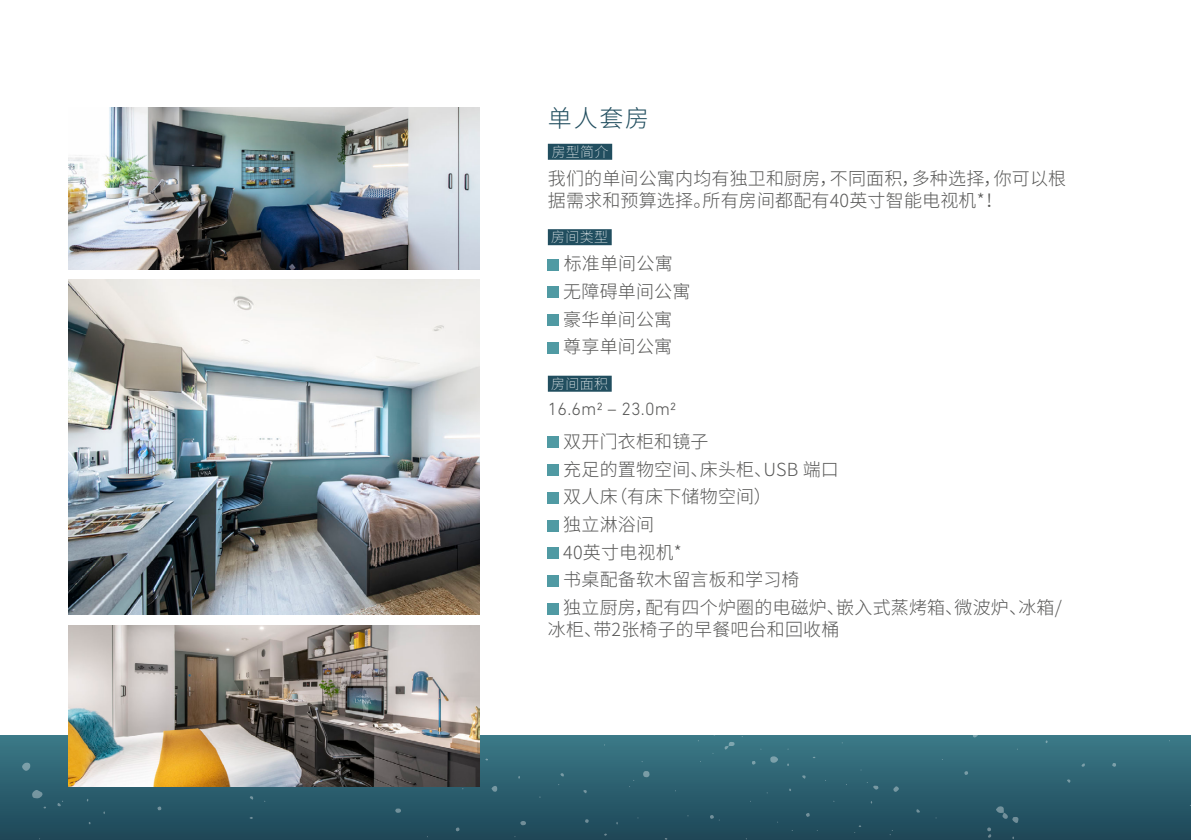
<style>
.page{position:relative;width:1191px;height:840px;background:#fff}
.page>*{position:absolute;margin:0;border:0;box-sizing:border-box;transform-origin:0 0}
.t1{font:300 24px "Source Han Sans CN";color:#214e5f}
.t2{font:300 18px/27.6px "Source Han Sans CN";letter-spacing:.01em;color:#575756}
.t3{font:300 18px "DIN Next LT Pro";letter-spacing:.01em;color:#575756}
.t4{font:200 14px "Source Han Sans CN";letter-spacing:.02em;color:#fff}
</style>
<div class="page">
<div style="left:0;top:735px;width:1191px;height:104px;background:linear-gradient(to bottom,#3b7a88,#1e4758)"></div>
<svg style="left:32px;top:789px;width:11px;height:8px"></svg>
<svg style="left:22px;top:761px;width:9px;height:9px"></svg>
<svg style="left:770px;top:755px;width:8px;height:7px"></svg>
<svg style="left:643px;top:770px;width:7px;height:6px"></svg>
<svg style="left:491px;top:785px;width:6px;height:6px"></svg>
<svg style="left:520px;top:820px;width:6px;height:4px"></svg>
<svg style="left:893px;top:785px;width:6px;height:6px"></svg>
<svg style="left:395px;top:808px;width:6px;height:4px"></svg>
<svg style="left:972px;top:735px;width:6px;height:2px"></svg>
<svg style="left:964px;top:770px;width:4px;height:4px"></svg>
<svg style="left:1112px;top:762px;width:4px;height:4px"></svg>
<svg style="left:751px;top:760px;width:5px;height:4px"></svg>
<svg style="left:455px;top:826px;width:4px;height:5px"></svg>
<svg style="left:157px;top:805px;width:5px;height:4px"></svg>
<svg style="left:806px;top:812px;width:3px;height:4px"></svg>
<svg style="left:585px;top:818px;width:4px;height:4px"></svg>
<svg style="left:560px;top:772px;width:4px;height:4px"></svg>
<svg style="left:802px;top:774px;width:3px;height:4px"></svg>
<svg style="left:1067px;top:778px;width:3px;height:4px"></svg>
<svg style="left:1081px;top:762px;width:4px;height:4px"></svg>
<svg style="left:724px;top:741px;width:10px;height:8px"></svg>
<svg style="left:916px;top:808px;width:4px;height:4px"></svg>
<svg style="left:583px;top:789px;width:4px;height:4px"></svg>
<svg style="left:250px;top:795px;width:3px;height:4px"></svg>
<svg style="left:987px;top:805px;width:31px;height:34px"></svg>
<svg style="left:854px;top:824px;width:7px;height:8px"></svg>
<svg style="left:889px;top:829px;width:4px;height:6px"></svg>
<svg style="left:710px;top:814px;width:10px;height:6px"></svg>
<svg style="left:57px;top:800px;width:6px;height:5px"></svg>
<svg style="left:629px;top:779px;width:5px;height:7px"></svg>
<svg style="left:866px;top:781px;width:12px;height:8px"></svg>
<img style="left:68px;top:280px;width:412px;height:334px">
<img style="left:68px;top:108px;width:412px;height:161px">
<img style="left:68px;top:625px;width:411px;height:161px">
<div style="left:548px;top:144px;width:64px;height:16px;background:#214e5f"></div>
<div style="left:548px;top:229px;width:63px;height:16px;background:#214e5f"></div>
<div style="left:548px;top:375px;width:63px;height:16px;background:#214e5f"></div>
<div style="left:548px;top:259px;width:11px;height:11px;background:#509aa3"></div>
<div style="left:548px;top:286px;width:11px;height:11px;background:#509aa3"></div>
<div style="left:548px;top:314px;width:11px;height:11px;background:#509aa3"></div>
<div style="left:548px;top:342px;width:11px;height:11px;background:#509aa3"></div>
<div style="left:548px;top:436px;width:11px;height:11px;background:#509aa3"></div>
<div style="left:548px;top:464px;width:11px;height:11px;background:#509aa3"></div>
<div style="left:548px;top:492px;width:11px;height:11px;background:#509aa3"></div>
<div style="left:548px;top:519px;width:11px;height:11px;background:#509aa3"></div>
<div style="left:548px;top:547px;width:11px;height:11px;background:#509aa3"></div>
<div style="left:548px;top:575px;width:11px;height:11px;background:#509aa3"></div>
<div style="left:548px;top:602px;width:11px;height:12px;background:#509aa3"></div>
<h1 class="t1" style="left:548px;top:104px;width:103px">单人套房</h1>
<p class="t4" style="left:551px;top:144px;width:58px">房型简介</p>
<p class="t2" style="left:548px;top:167px;width:520px;line-height:22px">我们的单间公寓内均有独卫和厨房，不同面积，多种选择，你可以根据需求和预算选择。所有房间都配有40英寸智能电视机*！</p>
<p class="t4" style="left:551px;top:229px;width:58px">房间类型</p>
<p class="t2" style="left:563px;top:250px;width:129px">标准单间公寓无障碍单间公寓豪华单间公寓尊享单间公寓</p>
<p class="t4" style="left:551px;top:375px;width:58px">房间面积</p>
<p class="t3" style="left:548px;top:398px;width:130px">16.6m2 – 23.0m2</p>
<p class="t2" style="left:563px;top:427px;width:500px">双开门衣柜和镜子<br>充足的置物空间、床头柜、USB 端口<br>双人床（有床下储物空间）<br>独立淋浴间<br>40英寸电视机*<br>书桌配备软木留言板和学习椅<br>独立厨房，配有四个炉圈的电磁炉、嵌入式蒸烤箱、微波炉、冰箱/</p>
<p class="t2" style="left:548px;top:615px;width:293px">冰柜、带2张椅子的早餐吧台和回收桶</p>
</div>
